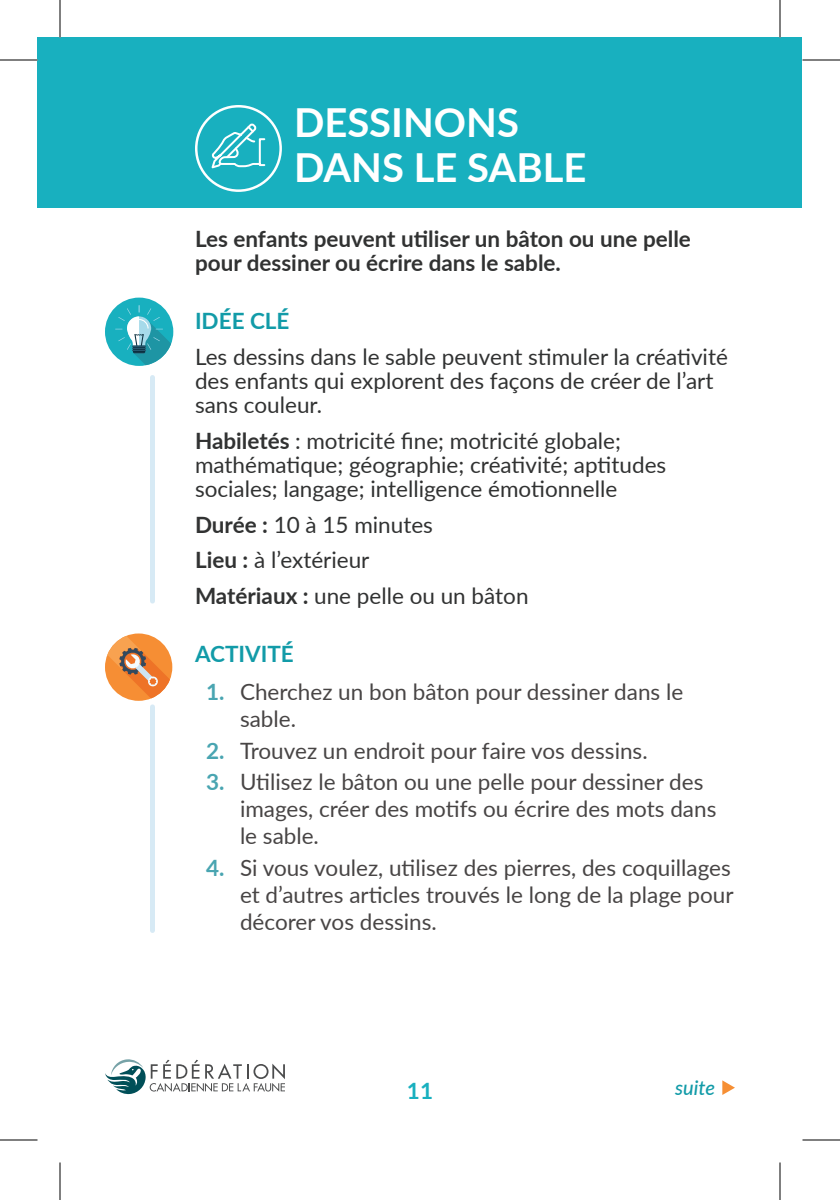
<style>
.page{position:relative;width:840px;height:1200px;background:#fff}
.page>*{position:absolute;margin:0;border:0;box-sizing:border-box;transform-origin:0 0}
.t1{font:700 40px/45px "Lato";color:#fff}
.t2{font:22.5px/24.2px "Lato";color:#313232}
.t3{font:22.5px/27px "Lato";color:#484545}
.t4{font:700 22.5px/24.2px "Lato";color:#313232}
.t5{font:700 22.5px "Lato";color:#129ba8}
.t6{font:700 22.5px "Lato";color:#18b0bf}
.t7{font:italic 500 20px "Lato";color:#129ba8}
.s1{font-weight:700}
.s2{font-weight:700;color:#49a5b1}
</style>
<div class="page">
<svg style="left:105px;top:1059px;width:180px;height:36px"></svg>
<svg style="left:722px;top:1080px;width:13px;height:15px"></svg>
<div style="left:38px;top:38px;width:764px;height:170px;background:#18b0bf"></div>
<div style="left:195px;top:105px;width:87px;height:87px;border:2px solid #fff;border-radius:50%"></div>
<svg style="left:211px;top:123px;width:55px;height:46px"></svg>
<div style="left:150px;top:707px;width:5px;height:223px;background:#d7eaf5"></div>
<div style="left:105px;top:634px;width:67px;height:67px;background:#f68e34;border-radius:50%"></div>
<svg style="left:107px;top:636px;width:63px;height:62px"></svg>
<div style="left:150px;top:378px;width:5px;height:223px;background:#d7eaf5"></div>
<div style="left:105px;top:298px;width:68px;height:68px;background:#18b0bf;border-radius:50%"></div>
<svg style="left:115px;top:305px;width:56px;height:60px"></svg>
<hr style="left:0;top:60px;width:38px;height:1px;background:#000">
<hr style="left:802px;top:60px;width:38px;height:1px;background:#000">
<hr style="left:0;top:1140px;width:38px;height:1px;background:#000">
<hr style="left:802px;top:1140px;width:38px;height:1px;background:#000">
<hr style="left:60px;top:0;width:1px;height:38px;background:#000">
<hr style="left:60px;top:1162px;width:1px;height:38px;background:#000">
<hr style="left:780px;top:0;width:1px;height:38px;background:#000">
<hr style="left:780px;top:1162px;width:1px;height:38px;background:#000">
<h1 class="t1" style="left:294px;top:98px;width:294px">DESSINONS<br>DANS LE SABLE</h1>
<p class="t4" style="left:195px;top:226px;width:497px">Les enfants peuvent utiliser un bâton ou une pelle pour dessiner ou écrire dans le sable.</p>
<p class="t5" style="left:195px;top:304px;width:96px">IDÉE CLÉ</p>
<p class="t2" style="left:195px;top:343px;width:534px">Les dessins dans le sable peuvent stimuler la créativité des enfants qui explorent des façons de créer de l’art sans couleur.</p>
<p class="t2" style="left:195px;top:428px;width:473px"><span class="s1">Habiletés</span> : motricité fine; motricité globale; mathématique; géographie; créativité; aptitudes sociales; langage; intelligence émotionnelle</p>
<p class="t2" style="left:195px;top:506px;width:335px;line-height:35.5px"><span class="s1">Durée :</span> 10 à 15 minutes<br><span class="s1">Lieu :</span> à l’extérieur<br><span class="s1">Matériaux :</span> une pelle ou un bâton</p>
<p class="t5" style="left:195px;top:637px;width:100px">ACTIVITÉ</p>
<p class="t3" style="left:240px;top:678px;width:445px;text-indent:-34px"><span class="s2">1.</span> Cherchez un bon bâton pour dessiner dans le sable.</p>
<p class="t3" style="left:206px;top:736px;width:443px"><span class="s2">2.</span> Trouvez un endroit pour faire vos dessins.</p>
<p class="t3" style="left:240px;top:768px;width:478px;text-indent:-34px"><span class="s2">3.</span> Utilisez le bâton ou une pelle pour dessiner des images, créer des motifs ou écrire des mots dans le sable.</p>
<p class="t3" style="left:240px;top:853px;width:495px;text-indent:-34px"><span class="s2">4.</span> Si vous voulez, utilisez des pierres, des coquillages et d’autres articles trouvés le long de la plage pour décorer vos dessins.</p>
<p class="t6" style="left:407px;top:1074px;width:28px">11</p>
<p class="t7" style="left:675px;top:1074px;width:41px">suite</p>
</div>
